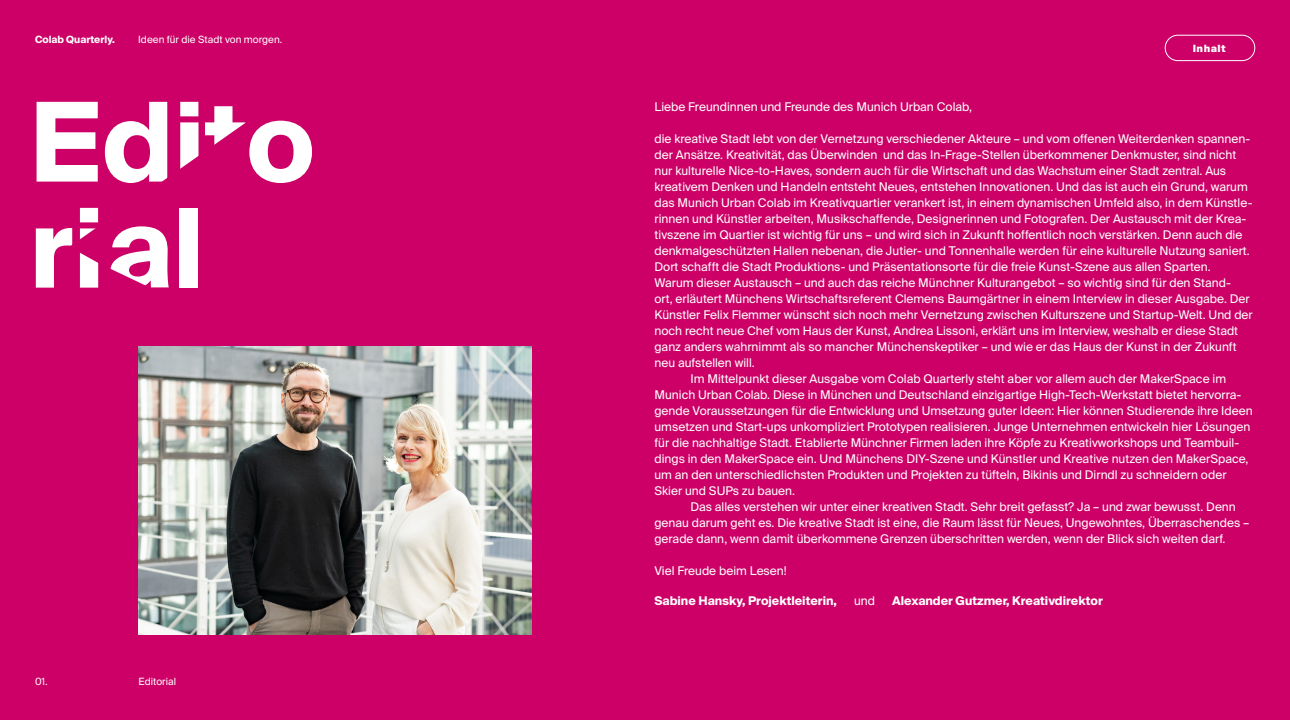
<style>
.page{position:relative;width:1290px;height:720px;background:#c06}
.page>*{position:absolute;margin:0;border:0;box-sizing:border-box;transform-origin:0 0}
.t1{font:700 110px/106px "Suisse Intl";color:#fff}
.t2{font:12px "Suisse Intl";color:#fff}
.t3{font:700 12px "Suisse Intl";color:#fff}
.t4{font:10px "Suisse Intl";color:#fff}
.t5{font:700 10px "Suisse Intl";color:#fff}
.t6{font:900 10px "Suisse Intl";letter-spacing:.05em;color:#fff}
</style>
<div class="page">
<img style="left:138px;top:346px;width:394px;height:289px">
<div style="left:1165px;top:35px;width:90px;height:26px;border:1px solid #fff;border-radius:13px"></div>
<p class="t5" style="left:35px;top:33px;width:81px">Colab Quarterly.</p>
<p class="t4" style="left:138px;top:33px;width:146px">Ideen für die Stadt von morgen.</p>
<h1 class="t1" style="left:29px;top:91px;width:287px">Edito rial</h1>
<p class="t4" style="left:35px;top:676px;width:14px">01.</p>
<p class="t4" style="left:138px;top:676px;width:39px">Editorial</p>
<p class="t6" style="left:1193px;top:42px;width:35px">Inhalt</p>
<p class="t2" style="left:654px;top:100px;width:319px">Liebe Freundinnen und Freunde des Munich Urban Colab,</p>
<p class="t2" style="left:654px;top:132px;width:597px">die kreative Stadt lebt von der Vernetzung verschiedener Akteure – und vom offenen Weiterdenken spannen-</p>
<p class="t2" style="left:654px;top:148px;width:583px">der Ansätze. Kreativität, das Überwinden und das In-Frage-Stellen überkommener Denkmuster, sind nicht</p>
<p class="t2" style="left:654px;top:164px;width:573px">nur kulturelle Nice-to-Haves, sondern auch für die Wirtschaft und das Wachstum einer Stadt zentral. Aus</p>
<p class="t2" style="left:654px;top:180px;width:595px">kreativem Denken und Handeln entsteht Neues, entstehen Innovationen. Und das ist auch ein Grund, warum</p>
<p class="t2" style="left:654px;top:196px;width:600px">das Munich Urban Colab im Kreativquartier verankert ist, in einem dynamischen Umfeld also, in dem Künstle-</p>
<p class="t2" style="left:654px;top:212px;width:593px">rinnen und Künstler arbeiten, Musikschaffende, Designerinnen und Fotografen. Der Austausch mit der Krea-</p>
<p class="t2" style="left:654px;top:228px;width:589px">tivszene im Quartier ist wichtig für uns – und wird sich in Zukunft hoffentlich noch verstärken. Denn auch die</p>
<p class="t2" style="left:654px;top:244px;width:597px">denkmalgeschützten Hallen nebenan, die Jutier- und Tonnenhalle werden für eine kulturelle Nutzung saniert.</p>
<p class="t2" style="left:654px;top:260px;width:558px">Dort schafft die Stadt Produktions- und Präsentationsorte für die freie Kunst-Szene aus allen Sparten.</p>
<p class="t2" style="left:654px;top:276px;width:578px">Warum dieser Austausch – und auch das reiche Münchner Kulturangebot – so wichtig sind für den Stand-</p>
<p class="t2" style="left:654px;top:292px;width:597px">ort, erläutert Münchens Wirtschaftsreferent Clemens Baumgärtner in einem Interview in dieser Ausgabe. Der</p>
<p class="t2" style="left:654px;top:308px;width:600px">Künstler Felix Flemmer wünscht sich noch mehr Vernetzung zwischen Kulturszene und Startup-Welt. Und der</p>
<p class="t2" style="left:654px;top:324px;width:585px">noch recht neue Chef vom Haus der Kunst, Andrea Lissoni, erklärt uns im Interview, weshalb er diese Stadt</p>
<p class="t2" style="left:654px;top:340px;width:584px">ganz anders wahrnimmt als so mancher Münchenskeptiker – und wie er das Haus der Kunst in der Zukunft</p>
<p class="t2" style="left:654px;top:356px;width:102px">neu aufstellen will.</p>
<p class="t2" style="left:690px;top:372px;width:537px">Im Mittelpunkt dieser Ausgabe vom Colab Quarterly steht aber vor allem auch der MakerSpace im</p>
<p class="t2" style="left:654px;top:388px;width:588px">Munich Urban Colab. Diese in München und Deutschland einzigartige High-Tech-Werkstatt bietet hervorra-</p>
<p class="t2" style="left:654px;top:404px;width:600px">gende Voraussetzungen für die Entwicklung und Umsetzung guter Ideen: Hier können Studierende ihre Ideen</p>
<p class="t2" style="left:654px;top:420px;width:597px">umsetzen und Start-ups unkompliziert Prototypen realisieren. Junge Unternehmen entwickeln hier Lösungen</p>
<p class="t2" style="left:654px;top:436px;width:586px">für die nachhaltige Stadt. Etablierte Münchner Firmen laden ihre Köpfe zu Kreativworkshops und Teambuil-</p>
<p class="t2" style="left:654px;top:452px;width:596px">dings in den MakerSpace ein. Und Münchens DIY-Szene und Künstler und Kreative nutzen den MakerSpace,</p>
<p class="t2" style="left:654px;top:468px;width:574px">um an den unterschiedlichsten Produkten und Projekten zu tüfteln, Bikinis und Dirndl zu schneidern oder</p>
<p class="t2" style="left:654px;top:484px;width:142px">Skier und SUPs zu bauen.</p>
<p class="t2" style="left:690px;top:500px;width:547px">Das alles verstehen wir unter einer kreativen Stadt. Sehr breit gefasst? Ja – und zwar bewusst. Denn</p>
<p class="t2" style="left:654px;top:516px;width:596px">genau darum geht es. Die kreative Stadt ist eine, die Raum lässt für Neues, Ungewohntes, Überraschendes –</p>
<p class="t2" style="left:654px;top:532px;width:572px">gerade dann, wenn damit überkommene Grenzen überschritten werden, wenn der Blick sich weiten darf.</p>
<p class="t2" style="left:654px;top:564px;width:134px">Viel Freude beim Lesen!</p>
<p class="t3" style="left:654px;top:594px;width:184px">Sabine Hansky, Projektleiterin,</p>
<p class="t2" style="left:854px;top:594px;width:22px">und</p>
<p class="t3" style="left:892px;top:594px;width:212px">Alexander Gutzmer, Kreativdirektor</p>
</div>
